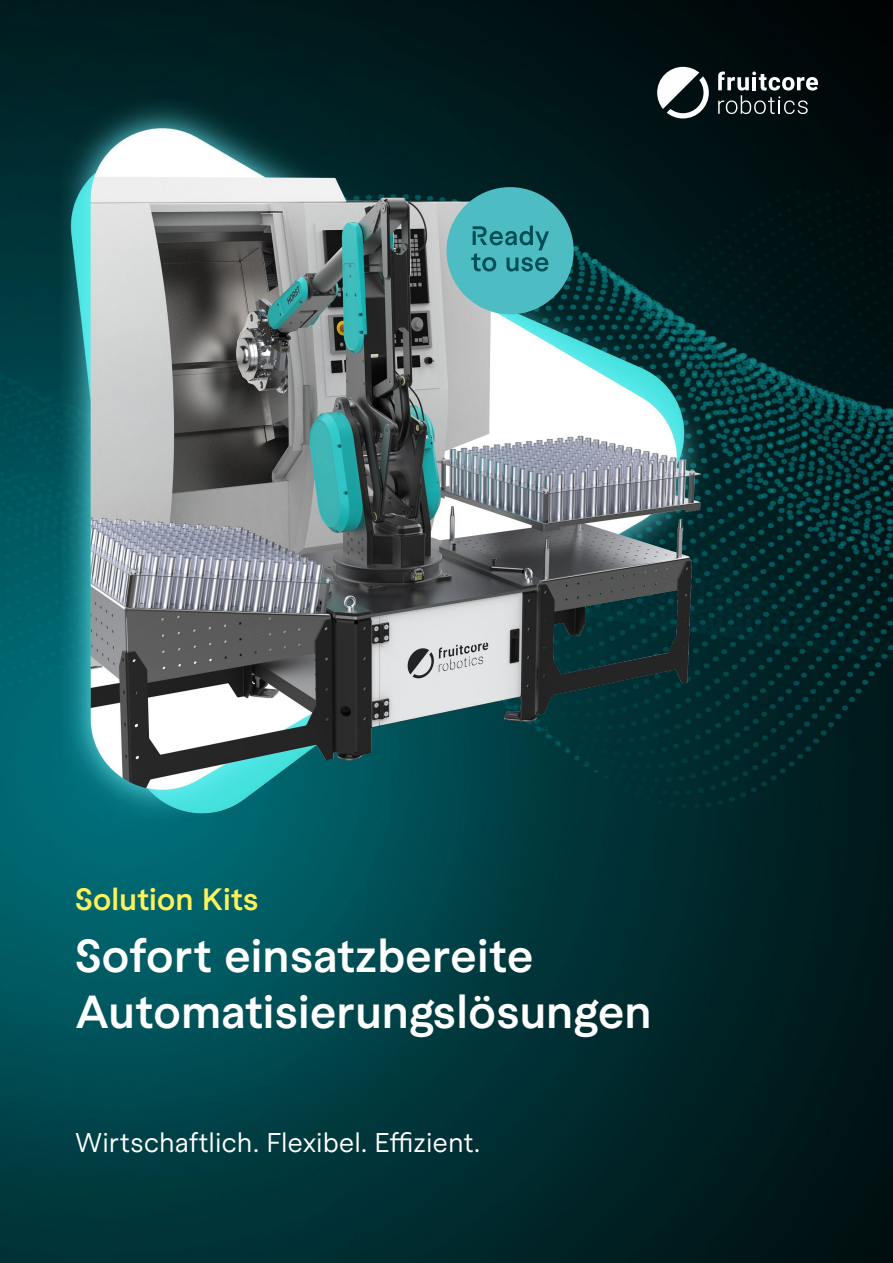
<style>
.page{position:relative;width:893px;height:1263px;background:#fff}
.page>*{position:absolute;margin:0;border:0;box-sizing:border-box;transform-origin:0 0}
.t1{font:600 45px/55.5px "Macan";color:#fff}
.t2{font:600 30px "Macan";color:#fff158}
.t3{font:26.4px "Macan";color:#fff}
.s1{font-family:"Macan Stencil"}
</style>
<div class="page">
<img style="left:0;top:0;width:893px;height:1263px">
<img style="left:0;top:45px;width:798px;height:886px">
<svg style="left:718px;top:72px;width:100px;height:42px"></svg>
<svg style="left:657px;top:67px;width:52px;height:51px"></svg>
<div style="left:446px;top:187px;width:128px;height:127px;background:#4ebcc3;border-radius:50%"></div>
<svg style="left:471px;top:226px;width:78px;height:45px"></svg>
<p class="t2" style="left:75px;top:876px;width:185px"><span class="s1">S</span>olution Kits</p>
<p class="t1" style="left:75px;top:926px;width:578px"><span class="s1">S</span>ofort einsatzbereite<br>Automatisierungslösungen</p>
<p class="t3" style="left:75px;top:1123px;width:407px">Wirtschaftlich. Flexibel. Effizient.</p>
</div>
